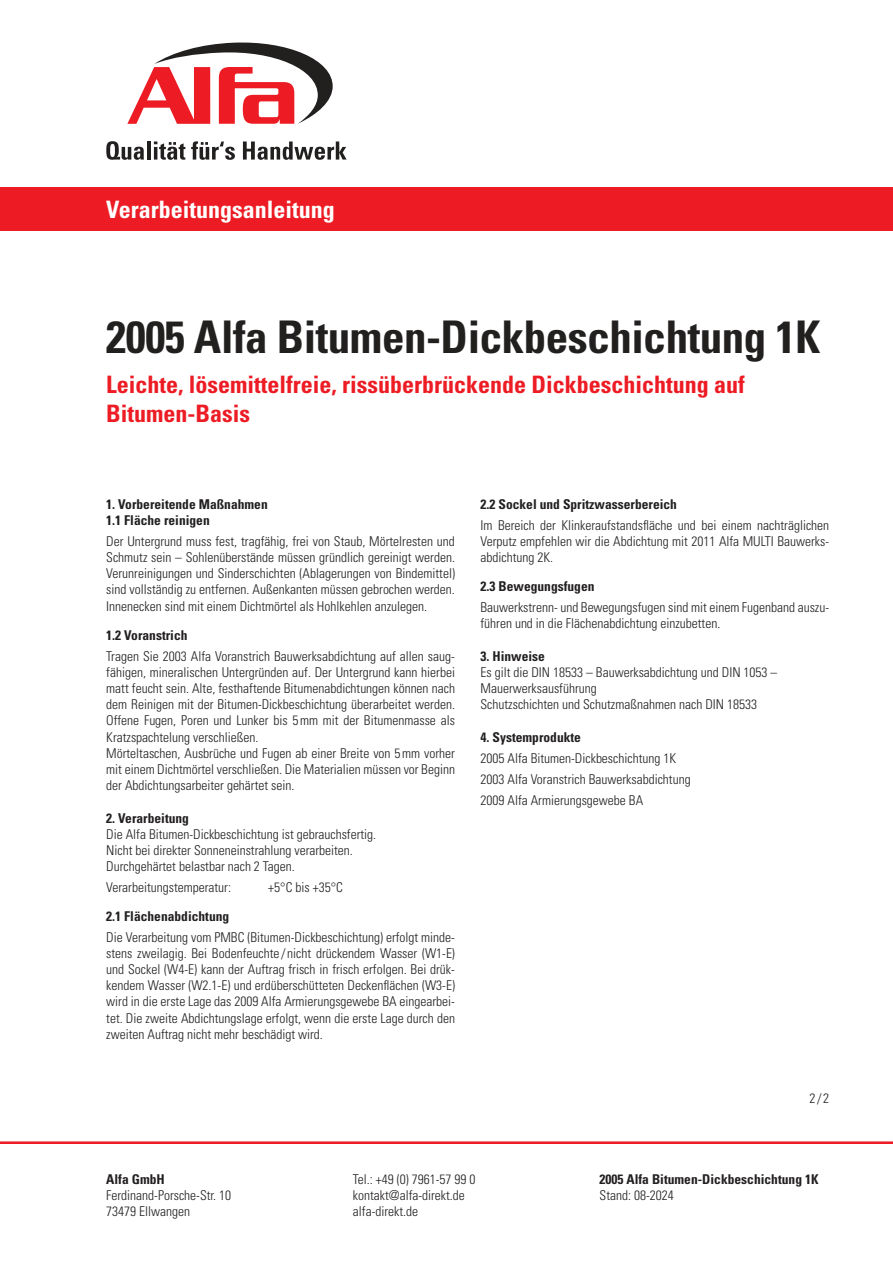
<style>
.page{position:relative;width:893px;height:1263px;background:#fff}
.page>*{position:absolute;margin:0;border:0;box-sizing:border-box;transform-origin:0 0}
.t1{font:700 condensed 45px "Univers LT Std";letter-spacing:-.01em;color:#221f1f}
.t2{font:700 condensed 24px/28.8px "Univers LT Std";color:#ed1c24}
.t3{font:700 condensed 24px "Univers LT Std";color:#fff}
.t4{font:300 condensed 13.5px/16.2px "Univers LT Std";color:#221f1f}
.t5{font:700 condensed 13.5px/16.2px "Univers LT Std";color:#221f1f}
</style>
<div class="page">
<hr style="left:0;top:1142px;width:893px;height:2px;background:#ed1c24">
<div style="left:0;top:187px;width:893px;height:44px;background:#ed1c24"></div>
<svg style="left:106px;top:141px;width:38px;height:19px"></svg>
<hr style="left:147px;top:141px;width:3px;height:19px;background:#221f1f">
<svg style="left:154px;top:141px;width:31px;height:19px"></svg>
<svg style="left:191px;top:141px;width:44px;height:19px"></svg>
<svg style="left:243px;top:141px;width:104px;height:19px"></svg>
<svg style="left:127px;top:42px;width:206px;height:82px"></svg>
<h2 class="t3" style="left:106px;top:201px;width:230px">Verarbeitungsanleitung</h2>
<h1 class="t1" style="left:106px;top:320px;width:716px">2005 Alfa Bitumen-Dickbeschichtung 1K</h1>
<h2 class="t2" style="left:106px;top:372px;width:640px">Leichte, lösemittelfreie, rissüberbrückende Dickbeschichtung auf<br>Bitumen-Basis</h2>
<p class="t5" style="left:106px;top:497px;width:163px">1. Vorbereitende Maßnahmen<br>1.1 Fläche reinigen</p>
<p class="t4" style="left:106px;top:534px;width:350px;text-align:justify">Der Untergrund muss fest, tragfähig, frei von Staub, Mörtelresten und Schmutz sein – Sohlenüberstände müssen gründlich gereinigt werden.<br>Verunreinigungen und Sinderschichten (Ablagerungen von Bindemittel) sind vollständig zu entfernen. Außenkanten müssen gebrochen werden.<br>Innenecken sind mit einem Dichtmörtel als Hohlkehlen anzulegen.</p>
<p class="t5" style="left:106px;top:628px;width:83px">1.2 Voranstrich</p>
<p class="t4" style="left:106px;top:649px;width:350px">Tragen Sie 2003 Alfa Voranstrich Bauwerksabdichtung auf allen saug&shy;fähigen, mineralischen Untergründen auf. Der Untergrund kann hierbei matt feucht sein. Alte, festhaftende Bitumenabdichtungen können nach dem Reinigen mit der Bitumen-Dickbeschichtung überarbeitet werden.<br>Offene Fugen, Poren und Lunker bis 5 mm mit der Bitumenmasse als Kratzspachtelung verschließen.<br>Mörteltaschen, Ausbrüche und Fugen ab einer Breite von 5 mm vorher mit einem Dichtmörtel verschließen. Die Materialien müssen vor Beginn der Abdichtungsarbeiter gehärtet sein.</p>
<p class="t5" style="left:106px;top:811px;width:84px">2. Verarbeitung</p>
<p class="t4" style="left:106px;top:827px;width:271px">Die Alfa Bitumen-Dickbeschichtung ist gebrauchsfertig.<br>Nicht bei direkter Sonneneinstrahlung verarbeiten.<br>Durchgehärtet belastbar nach 2 Tagen.</p>
<p class="t4" style="left:106px;top:880px;width:126px">Verarbeitungstemperatur:</p>
<p class="t4" style="left:268px;top:880px;width:76px">+5°C bis +35°C</p>
<p class="t5" style="left:106px;top:909px;width:124px">2.1 Flächenabdichtung</p>
<p class="t4" style="left:106px;top:930px;width:350px;text-align:justify">Die Verarbeitung vom PMBC (Bitumen-Dickbeschichtung) erfolgt minde&shy;stens zweilagig. Bei Bodenfeuchte / nicht drückendem Wasser (W1-E) und Sockel (W4-E) kann der Auftrag frisch in frisch erfolgen. Bei drük&shy;kendem Wasser (W2.1-E) und erdüberschütteten Deckenflächen (W3-E) wird in die erste Lage das 2009 Alfa Armierungsgewebe BA eingearbei&shy;tet. Die zweite Abdichtungslage erfolgt, wenn die erste Lage durch den zweiten Auftrag nicht mehr beschädigt wird.</p>
<p class="t5" style="left:480px;top:497px;width:198px">2.2 Sockel und Spritzwasserbereich</p>
<p class="t4" style="left:480px;top:518px;width:350px;text-align:justify">Im Bereich der Klinkeraufstandsfläche und bei einem nachträglichen Verputz empfehlen wir die Abdichtung mit 2011 Alfa MULTI Bauwerks&shy;abdichtung 2K.</p>
<p class="t5" style="left:480px;top:579px;width:115px">2.3 Bewegungsfugen</p>
<p class="t4" style="left:480px;top:600px;width:350px">Bauwerkstrenn- und Bewegungsfugen sind mit einem Fugenband auszu&shy;führen und in die Flächenabdichtung einzubetten.</p>
<p class="t5" style="left:480px;top:649px;width:66px">3. Hinweise</p>
<p class="t4" style="left:480px;top:665px;width:298px">Es gilt die DIN 18533 – Bauwerksabdichtung und DIN 1053 –<br>Mauerwerksausführung<br>Schutzschichten und Schutzmaßnahmen nach DIN 18533</p>
<p class="t5" style="left:480px;top:730px;width:102px">4. Systemprodukte</p>
<p class="t4" style="left:480px;top:748px;width:212px;line-height:21px">2005 Alfa Bitumen-Dickbeschichtung 1K<br>2003 Alfa Voranstrich Bauwerksabdichtung<br>2009 Alfa Armierungsgewebe BA</p>
<p class="t4" style="left:809px;top:1091px;width:21px">2 / 2</p>
<p class="t5" style="left:106px;top:1172px;width:60px">Alfa GmbH</p>
<p class="t4" style="left:106px;top:1188px;width:126px">Ferdinand-Porsche-Str. 10<br>73479 Ellwangen</p>
<p class="t4" style="left:353px;top:1172px;width:124px">Tel.: +49 (0) 7961-57 99 0 kontakt@alfa-direkt.de alfa-direkt.de</p>
<p class="t5" style="left:600px;top:1172px;width:220px">2005 Alfa Bitumen-Dickbeschichtung 1K</p>
<p class="t4" style="left:600px;top:1188px;width:76px">Stand: 08-2024</p>
</div>
